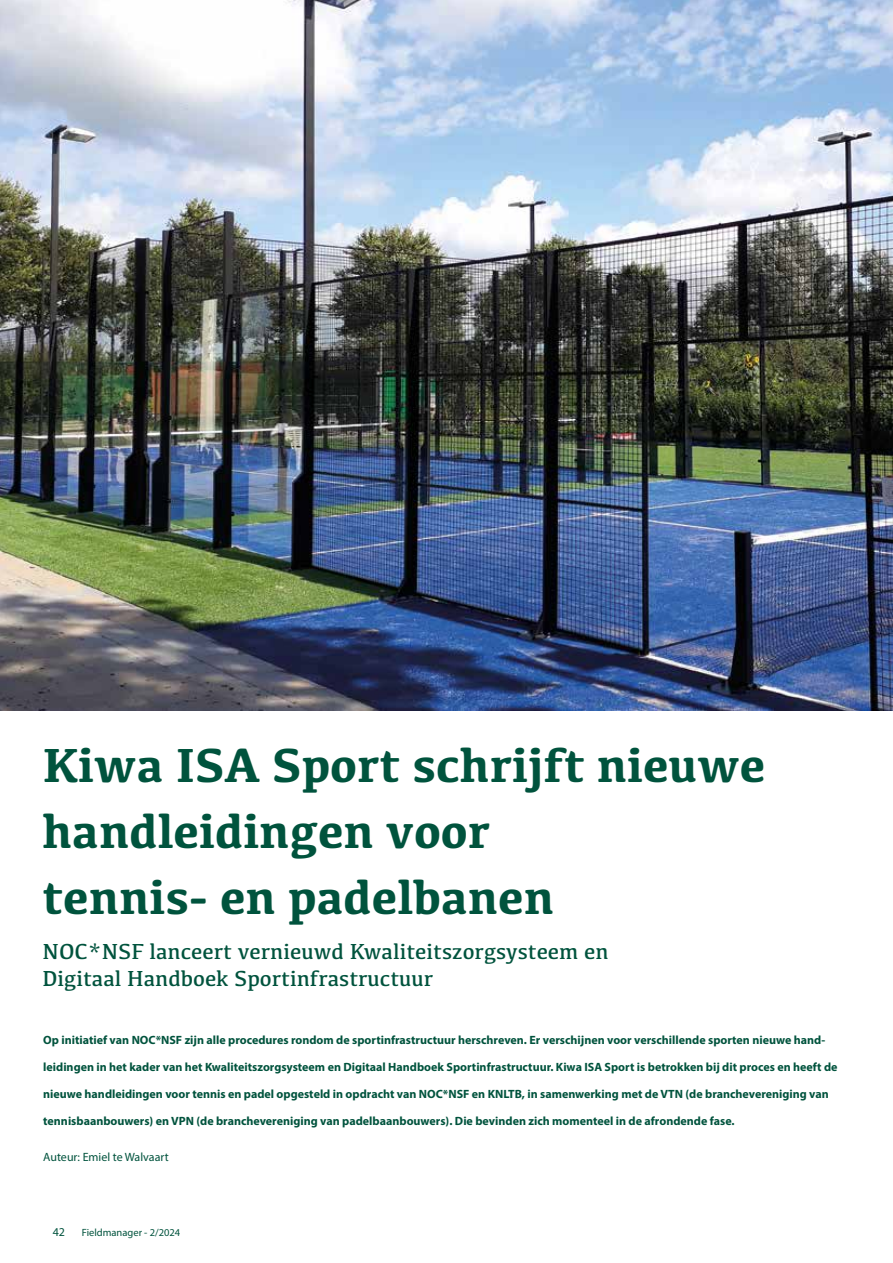
<style>
.page{position:relative;width:893px;height:1263px;background:#fff}
.page>*{position:absolute;margin:0;border:0;box-sizing:border-box;transform-origin:0 0}
.t1{font:700 49.5px/66px "Kefa";color:#00533d}
.t2{font:22.5px/27px "Kefa";color:#00533d}
.t3{font:700 12px "Myriad Pro";color:#00533d}
.t4{font:12px "Myriad Pro";color:#00533d}
.t5{font:10.5px "Myriad Pro";color:#00533d}
</style>
<div class="page">
<img style="left:0;top:0;width:893px;height:710px">
<h1 class="t1" style="left:43px;top:730px;width:724px">Kiwa ISA Sport schrijft nieuwe handleidingen voor<br>tennis- en padelbanen</h1>
<h2 class="t2" style="left:43px;top:937px;width:568px">NOC*NSF lanceert vernieuwd Kwaliteitszorgsysteem en<br>Digitaal Handboek Sportinfrastructuur</h2>
<p class="t3" style="left:43px;top:1032px;width:783px">Op initiatief van NOC*NSF zijn alle procedures rondom de sportinfrastructuur herschreven. Er verschijnen voor verschillende sporten nieuwe hand-</p>
<p class="t3" style="left:43px;top:1059px;width:796px">leidingen in het kader van het Kwaliteitszorgsysteem en Digitaal Handboek Sportinfrastructuur. Kiwa ISA Sport is betrokken bij dit proces en heeft de</p>
<p class="t3" style="left:43px;top:1086px;width:787px">nieuwe handleidingen voor tennis en padel opgesteld in opdracht van NOC*NSF en KNLTB, in samenwerking met de VTN (de branchevereniging van</p>
<p class="t3" style="left:43px;top:1113px;width:693px">tennisbaanbouwers) en VPN (de branchevereniging van padelbaanbouwers). Die bevinden zich momenteel in de afrondende fase.</p>
<p class="t4" style="left:43px;top:1150px;width:127px">Auteur: Emiel te Walvaart</p>
<p class="t4" style="left:53px;top:1224px;width:14px">42</p>
<p class="t5" style="left:82px;top:1226px;width:100px">Fieldmanager - 2/2024</p>
</div>
